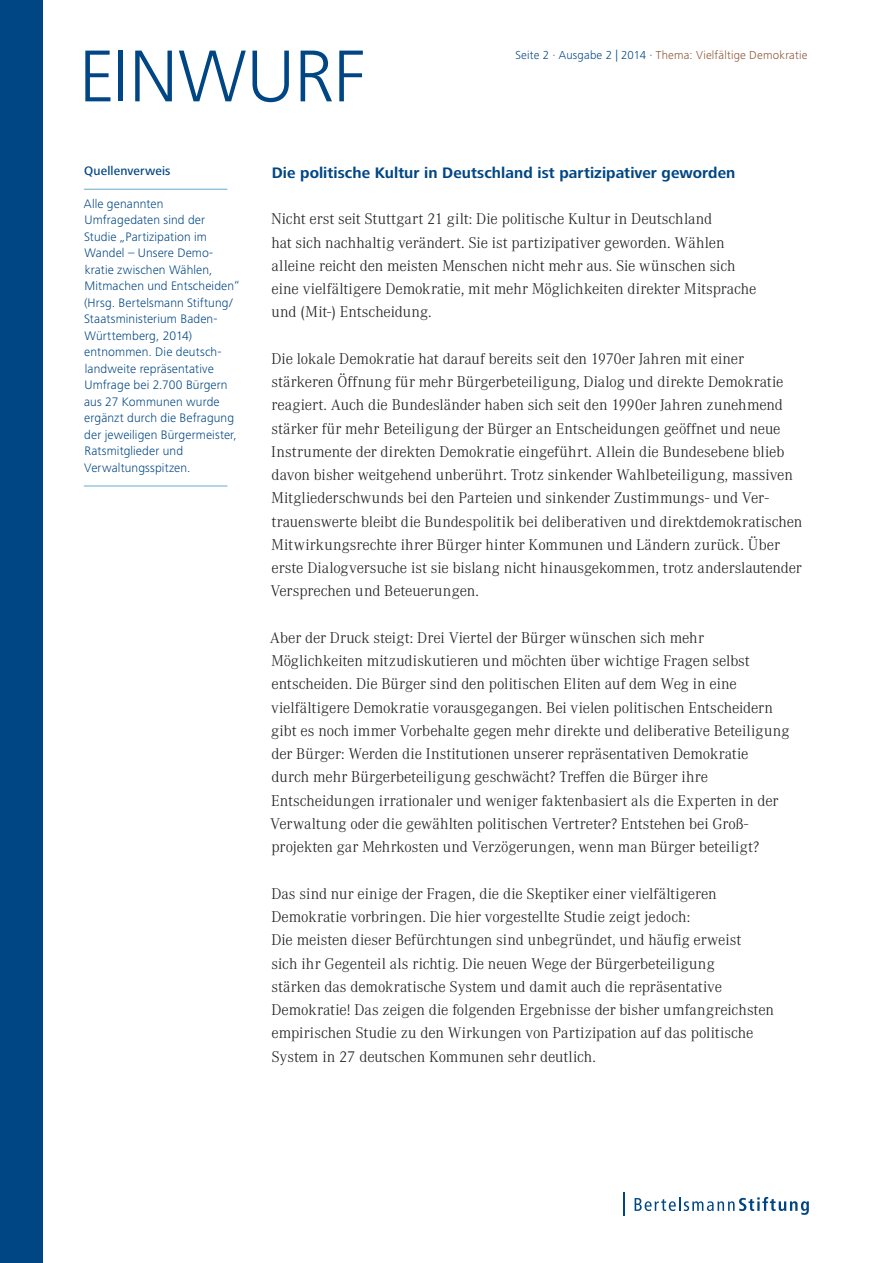
<style>
.page{position:relative;width:893px;height:1263px;background:#fff}
.page>*{position:absolute;margin:0;border:0;box-sizing:border-box;transform-origin:0 0}
.t1{font:300 76.05px "Frutiger Next LT";color:#004684}
.t2{font:700 15.75px "Frutiger Next LT";letter-spacing:.005em;color:#004684}
.t3{font:300 15.3px/23.2px "Corporate ABQ";letter-spacing:-.005em;color:#231f20}
.t4{font:300 12.75px/16.5px "Frutiger Next LT";letter-spacing:.01em;color:#004684}
.t5{font:500 12.75px "Frutiger Next LT";letter-spacing:.01em;color:#004684}
.t6{font:300 12px "Frutiger Next LT";letter-spacing:.015em;color:#8a5331}
.s1{color:#004684}
</style>
<div class="page">
<svg style="left:635px;top:1197px;width:174px;height:18px"></svg>
<svg style="left:623px;top:1192px;width:1px;height:24px"></svg>
<div style="left:0;top:0;width:43px;height:1263px;background:#004684"></div>
<hr style="left:84px;top:189px;width:143px;height:1px;background:#67aac7">
<hr style="left:84px;top:486px;width:143px;height:1px;background:#67aac7">
<h1 class="t1" style="left:79px;top:34px;width:103px">einwu</h1>
<h1 class="t1" style="left:294px;top:34px;width:73px">rf</h1>
<p class="t6" style="left:515px;top:49px;width:294px"><span class="s1">Seite 2 · Ausgabe 2 | 2014 ·</span> Thema: Vielfältige Demokratie</p>
<p class="t5" style="left:84px;top:163px;width:88px">Quellenverweis</p>
<p class="t4" style="left:84px;top:195px;width:157px">Alle genannten<br>Umfragedaten sind der<br>Studie „Partizipation im<br>Wandel – Unsere Demo&shy;kratie zwischen Wählen,<br>Mitmachen und Entscheiden“ (Hrsg. Bertelsmann Stiftung/<br>Staatsministerium Baden-<br>Württemberg, 2014) entnommen. Die deutsch&shy;landweite repräsentative<br>Umfrage bei 2.700 Bürgern aus 27 Kommunen wurde ergänzt durch die Befragung der jeweiligen Bürgermeister,<br>Ratsmitglieder und<br>Verwaltungsspitzen.</p>
<p class="t2" style="left:272px;top:164px;width:465px">Die politische Kultur in Deutschland ist partizipativer geworden</p>
<p class="t3" style="left:271px;top:208px;width:487px">Nicht erst seit Stuttgart 21 gilt: Die politische Kultur in Deutschland<br>hat sich nachhaltig verändert. Sie ist partizipativer geworden. Wählen alleine reicht den meisten Menschen nicht mehr aus. Sie wünschen sich eine vielfältigere Demokratie, mit mehr Möglichkeiten direkter Mitsprache und (Mit-) Entscheidung.</p>
<p class="t3" style="left:270px;top:347px;width:534px">Die lokale Demokratie hat darauf bereits seit den 1970er Jahren mit einer stärkeren Öffnung für mehr Bürgerbeteiligung, Dialog und direkte Demokratie reagiert. Auch die Bundesländer haben sich seit den 1990er Jahren zunehmend stärker für mehr Beteiligung der Bürger an Entscheidungen geöffnet und neue Instrumente der direkten Demokratie eingeführt. Allein die Bundesebene blieb davon bisher weitgehend unberührt. Trotz sinkender Wahlbeteiligung, massiven Mitgliederschwunds bei den Parteien und sinkender Zustimmungs- und Ver&shy;trauenswerte bleibt die Bundespolitik bei deliberativen und direktdemokratischen Mitwirkungsrechte ihrer Bürger hinter Kommunen und Ländern zurück. Über erste Dialogversuche ist sie bislang nicht hinausgekommen, trotz anderslautender Versprechen und Beteuerungen.</p>
<p class="t3" style="left:270px;top:626px;width:521px">Aber der Druck steigt: Drei Viertel der Bürger wünschen sich mehr Möglichkeiten mitzudiskutieren und möchten über wichtige Fragen selbst entscheiden. Die Bürger sind den politischen Eliten auf dem Weg in eine vielfältigere Demokratie vorausgegangen. Bei vielen politischen Entscheidern gibt es noch immer Vorbehalte gegen mehr direkte und deliberative Beteiligung der Bürger: Werden die Institutionen unserer repräsentativen Demokratie<br>durch mehr Bürgerbeteiligung geschwächt? Treffen die Bürger ihre Entscheidungen irrationaler und weniger faktenbasiert als die Experten in der Verwaltung oder die gewählten politischen Vertreter? Entstehen bei Groß&shy;projekten gar Mehrkosten und Verzögerungen, wenn man Bürger beteiligt?</p>
<p class="t3" style="left:271px;top:882px;width:504px">Das sind nur einige der Fragen, die die Skeptiker einer vielfältigeren Demokratie vorbringen. Die hier vorgestellte Studie zeigt jedoch:<br>Die meisten dieser Befürchtungen sind unbegründet, und häufig erweist<br>sich ihr Gegenteil als richtig. Die neuen Wege der Bürgerbeteiligung<br>stärken das demokratische System und damit auch die repräsentative Demokratie! Das zeigen die folgenden Ergebnisse der bisher umfangreichsten empirischen Studie zu den Wirkungen von Partizipation auf das politische System in 27 deutschen Kommunen sehr deutlich.</p>
</div>
